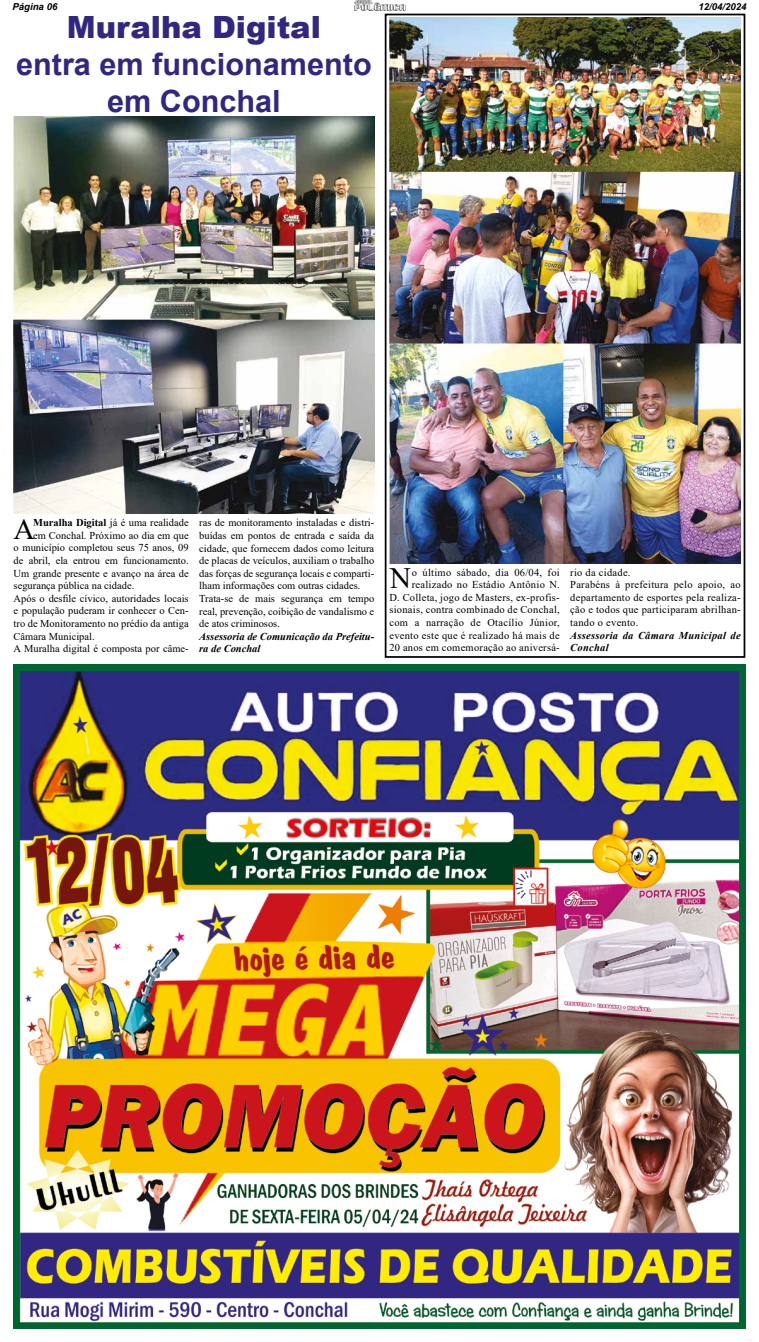
<style>
.page{position:relative;width:759px;height:1342px;background:#fff}
.page>*{position:absolute;margin:0;border:0;box-sizing:border-box;transform-origin:0 0}
.t1{font:700 30.62px/36.8px "Arial";color:#312783;text-align:center}
.t2{font:900 30.62px "Arial";color:#312783}
.t3{font:29.49px "Times New Roman";color:#000}
.t4{font:10.5px/12.6px "Times New Roman";color:#000}
.t5{font:10.5px/12.6px "Times New Roman";letter-spacing:.025em;color:#000;text-align:right}
.t6{font:italic 700 10.5px/12.6px "Times New Roman";color:#000}
.t7{font:italic 700 10.5px/12.6px "Times New Roman";letter-spacing:.025em;color:#000}
.t8{font:italic 700 9.62px "Arial";color:#000}
.s1{font-weight:700}
</style>
<div class="page">
<img style="left:354px;top:1px;width:51px;height:10px">
<img style="left:14px;top:664px;width:731px;height:664px">
<img style="left:14px;top:117px;width:360px;height:397px">
<div style="left:385px;top:14px;width:360px;height:644px;border:2px solid #000"></div>
<img style="left:389px;top:17px;width:352px;height:547px">
<p class="t8" style="left:12px;top:0;width:46px">Página 06</p>
<p class="t8" style="left:698px;top:0;width:50px">12/04/2024</p>
<h1 class="t2" style="left:67px;top:5px;width:255px">Muralha Digital</h1>
<h1 class="t1" style="left:16px;top:46px;width:357px">entra em funcionamento em Conchal</h1>
<h2 class="t3" style="left:13px;top:508px;width:23px">A</h2>
<p class="t4" style="left:33px;top:516px;width:157px"><span class="s1">Muralha Digital</span> já é uma realidade</p>
<p class="t4" style="left:33px;top:529px;width:157px">em Conchal. Próximo ao dia em que</p>
<p class="t4" style="left:14px;top:541px;width:177px">o município completou seus 75 anos, 09</p>
<p class="t4" style="left:14px;top:554px;width:177px">de abril, ela entrou em funcionamento.</p>
<p class="t4" style="left:14px;top:566px;width:177px">Um grande presente e avanço na área de</p>
<p class="t4" style="left:14px;top:579px;width:122px">segurança pública na cidade.</p>
<p class="t4" style="left:14px;top:592px;width:177px">Após o desfile cívico, autoridades locais</p>
<p class="t4" style="left:14px;top:604px;width:177px">e população puderam ir conhecer o Cen-</p>
<p class="t4" style="left:14px;top:617px;width:177px">tro de Monitoramento no prédio da antiga</p>
<p class="t4" style="left:14px;top:629px;width:83px">Câmara Municipal.</p>
<p class="t4" style="left:14px;top:642px;width:177px">A Muralha digital é composta por câme-</p>
<p class="t4" style="left:199px;top:516px;width:177px">ras de monitoramento instaladas e distri&shy;buídas em pontos de entrada e saída da cidade, que fornecem dados como leitura de placas de veículos, auxiliam o trabalho das forças de segurança locais e comparti&shy;lham informações com outras cidades.<br>Trata-se de mais segurança em tempo real, prevenção, coibição de vandalismo e de atos criminosos.</p>
<p class="t6" style="left:199px;top:630px;width:177px">Assessoria de Comunicação da Prefeitu&shy;ra de Conchal</p>
<p class="t5" style="left:389px;top:565px;width:172px">o último sábado, dia 06/04, foi realizado no Estádio Antônio N.<br>D. Colleta, jogo de Masters, ex-profis&shy;sionais, contra combinado de Conchal, com a narração de Otacílio Júnior, evento este que é realizado há mais de 20 anos em comemoração ao aniversá-</p>
<p class="t5" style="left:570px;top:565px;width:172px;text-align:left">rio da cidade.<br>Parabéns à prefeitura pelo apoio, ao departamento de esportes pela realiza&shy;ção e todos que participaram abrilhan&shy;tando o evento.</p>
<h2 class="t3" style="left:390px;top:557px;width:23px">N</h2>
<p class="t7" style="left:570px;top:628px;width:172px">Assessoria da Câmara Municipal de<br>Conchal</p>
</div>
